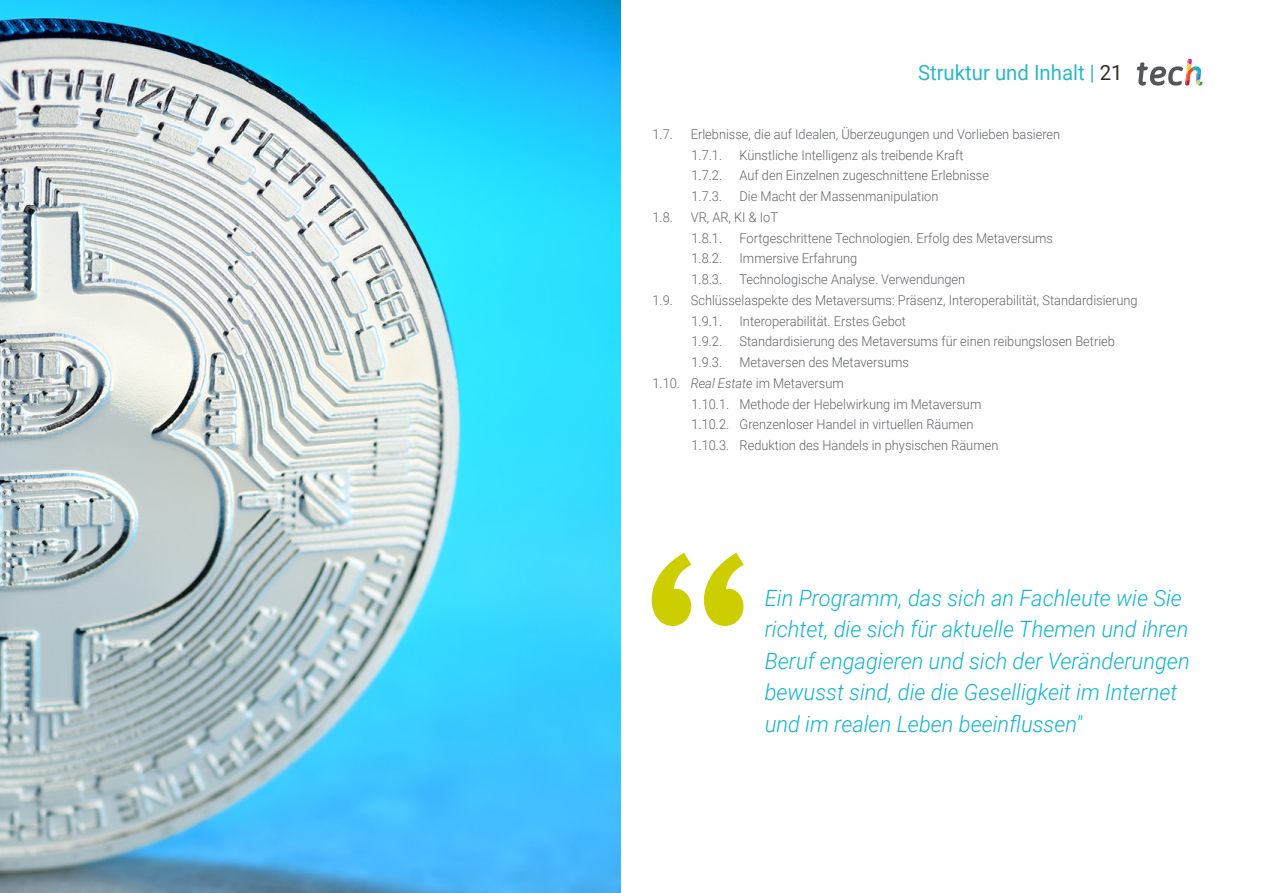
<style>
.page{position:relative;width:1263px;height:893px;background:#fff}
.page>*{position:absolute;margin:0;border:0;box-sizing:border-box;transform-origin:0 0}
.t1{font:italic 300 22.5px/31.5px "Roboto";color:#0fb6cf}
.t2{font:21px "Roboto";color:#2db8c5}
.t3{font:300 13.5px/20.7px "Roboto";color:#61646a;scale:.95 1}
.s1{color:#312e20}
.s2{font-style:italic}
</style>
<div class="page">
<img style="left:0;top:0;width:621px;height:893px">
<svg style="left:1137px;top:59px;width:65px;height:27px"></svg>
<svg style="left:652px;top:553px;width:92px;height:73px"></svg>
<h2 class="t2" style="left:918px;top:57px;width:206px">Struktur und Inhalt | <span class="s1">21</span></h2>
<p class="t3" style="left:652px;top:123px;width:23px">1.7.</p>
<p class="t3" style="left:691px;top:123px;width:390px">Erlebnisse, die auf Idealen, Überzeugungen und Vorlieben basieren<br>1.7.1.</p>
<p class="t3" style="left:739px;top:144px;width:237px">Künstliche Intelligenz als treibende Kraft</p>
<p class="t3" style="left:691px;top:165px;width:34px">1.7.2.</p>
<p class="t3" style="left:739px;top:165px;width:264px">Auf den Einzelnen zugeschnittene Erlebnisse</p>
<p class="t3" style="left:691px;top:185px;width:34px">1.7.3.</p>
<p class="t3" style="left:739px;top:185px;width:211px">Die Macht der Massenmanipulation</p>
<p class="t3" style="left:652px;top:206px;width:23px">1.8.</p>
<p class="t3" style="left:691px;top:206px;width:93px">VR, AR, KI &amp; IoT<br>1.8.1.</p>
<p class="t3" style="left:739px;top:227px;width:332px">Fortgeschrittene Technologien. Erfolg des Metaversums</p>
<p class="t3" style="left:691px;top:248px;width:34px">1.8.2.</p>
<p class="t3" style="left:739px;top:248px;width:125px">Immersive Erfahrung</p>
<p class="t3" style="left:691px;top:268px;width:34px">1.8.3.</p>
<p class="t3" style="left:739px;top:268px;width:239px">Technologische Analyse. Verwendungen</p>
<p class="t3" style="left:652px;top:289px;width:23px">1.9.</p>
<p class="t3" style="left:691px;top:289px;width:472px">Schlüsselaspekte des Metaversums: Präsenz, Interoperabilität, Standardisierung<br>1.9.1.</p>
<p class="t3" style="left:739px;top:310px;width:177px">Interoperabilität. Erstes Gebot</p>
<p class="t3" style="left:691px;top:331px;width:34px">1.9.2.</p>
<p class="t3" style="left:739px;top:331px;width:397px">Standardisierung des Metaversums für einen reibungslosen Betrieb</p>
<p class="t3" style="left:691px;top:351px;width:34px">1.9.3.</p>
<p class="t3" style="left:652px;top:351px;width:271px;text-indent:87px">Metaversen des Metaversums<br>1.10. <span class="s2">Real Estate</span> im Metaversum</p>
<p class="t3" style="left:691px;top:393px;width:324px">1.10.1. Methode der Hebelwirkung im Metaversum<br>1.10.2. Grenzenloser Handel in virtuellen Räumen<br>1.10.3. Reduktion des Handels in physischen Räumen</p>
<h1 class="t1" style="left:765px;top:581px;width:426px">Ein Programm, das sich an Fachleute wie Sie richtet, die sich für aktuelle Themen und ihren Beruf engagieren und sich der Veränderungen bewusst sind, die die Geselligkeit im Internet und im realen Leben beeinflussen"</h1>
</div>
